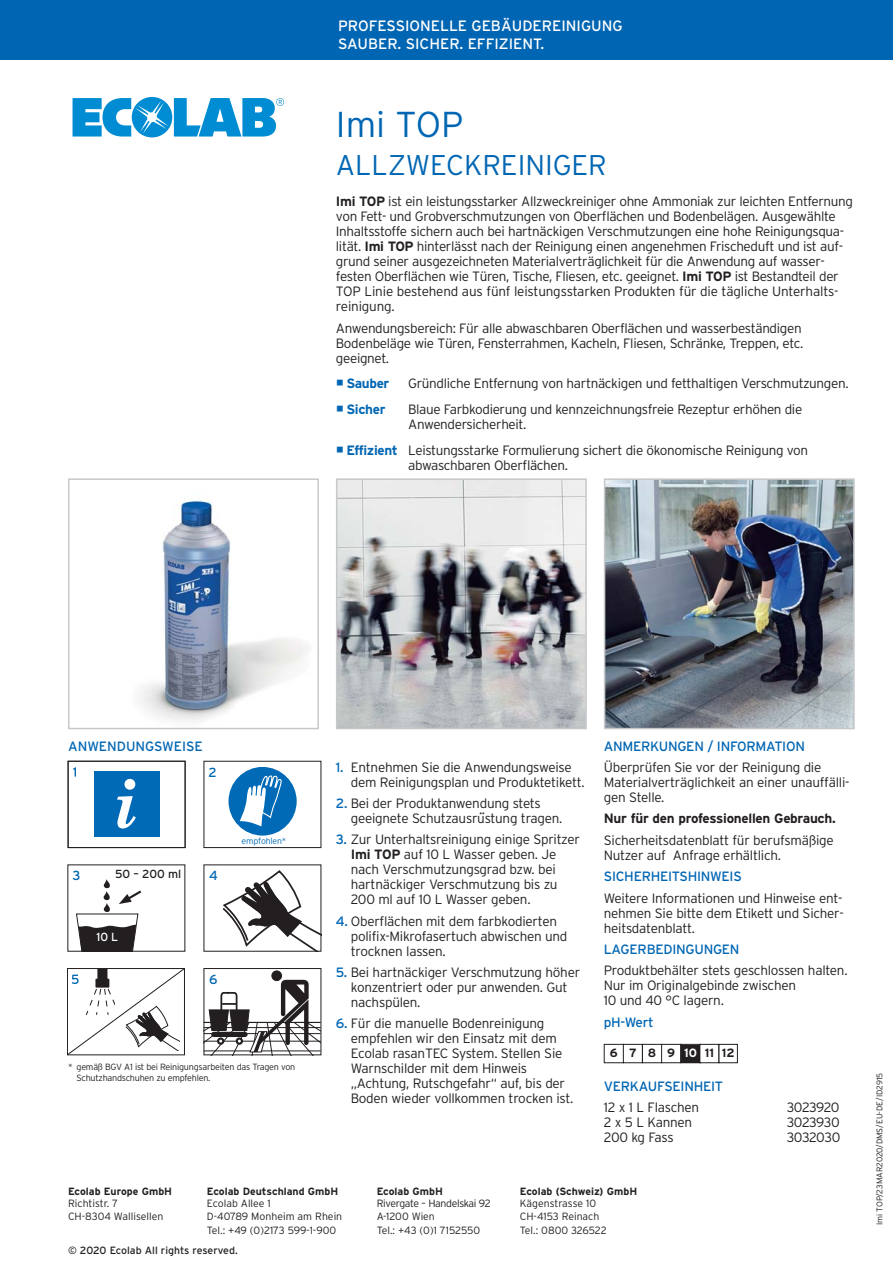
<style>
.page{position:relative;width:893px;height:1263px;background:#fff}
.page>*{position:absolute;margin:0;border:0;box-sizing:border-box;transform-origin:0 0}
.t1{font:300 36px "Interstate";color:#0066b3}
.t2{font:300 28.5px "Interstate";color:#0066b3}
.t3{font:15px/18px "Interstate";color:#fff}
.t4{font:300 13.5px/15px "Interstate";letter-spacing:-.025em;color:#231f20}
.t5{font:13.5px "Interstate";letter-spacing:-.02em;color:#0066b3}
.t6{font:700 13.5px "Interstate";letter-spacing:-.02em;color:#231f20}
.t7{font:13.5px "Interstate";color:#0066b3}
.t8{font:700 13.5px "Interstate";letter-spacing:-.03em;color:#0066b3}
.t9{font:13.2px "Interstate";color:#0067b1}
.t10{font:700 12px "Interstate";letter-spacing:.32em;color:#231f20}
.t11{font:11.7px "Interstate";color:#231f20}
.t12{font:700 11.7px "Helvetica Neue";color:#fff}
.t13{font:300 10.5px/12.6px "Interstate";color:#231f20}
.t14{font:700 10.5px "Interstate";color:#231f20}
.t15{font:300 10.5px/12.6px "Interstate";letter-spacing:-.03em;color:#231f20}
.t16{font:10.5px "Interstate";color:#231f20}
.t17{font:300 9px/10.8px "Interstate";letter-spacing:-.025em;color:#231f20}
.t18{font:300 8.7px "Interstate";letter-spacing:-.025em;color:#006bb6}
.t19{font:300 8.25px "Interstate";color:#231f20}
.s1{font-weight:700}
.s2{font-weight:700;color:#0066b3}
.s3{font-weight:400;color:#0066b3}
.s4{font-family:"Menlo";font-weight:700;font-style:italic}
.s5{color:#fff}
</style>
<div class="page">
<div style="left:0;top:0;width:893px;height:60px;background:#0066b3"></div>
<svg style="left:73px;top:97px;width:211px;height:40px"></svg>
<img style="left:141px;top:499px;width:167px;height:222px">
<div style="left:68px;top:478px;width:251px;height:251px;border:2px solid #c6c8ca"></div>
<img style="left:339px;top:481px;width:245px;height:245px">
<div style="left:336px;top:478px;width:251px;height:251px;border:2px solid #c6c8ca"></div>
<svg style="left:222px;top:870px;width:97px;height:79px"></svg>
<div style="left:272px;top:971px;width:10px;height:9px;background:#231f20;border-radius:50%"></div>
<div style="left:272px;top:971px;width:10px;height:10px;border:1px solid #231f20;border-radius:50%"></div>
<svg style="left:206px;top:980px;width:113px;height:73px"></svg>
<div style="left:204px;top:968px;width:117px;height:87px;border:1px solid #231f20"></div>
<div style="left:94px;top:772px;width:65px;height:65px;background:#006ab6"></div>
<svg style="left:117px;top:779px;width:19px;height:49px"></svg>
<div style="left:68px;top:761px;width:117px;height:87px;border:1px solid #231f20"></div>
<svg style="left:73px;top:767px;width:3px;height:9px"></svg>
<svg style="left:67px;top:968px;width:118px;height:88px"></svg>
<div style="left:228px;top:766px;width:69px;height:70px;background:#006ab6;border-radius:50%"></div>
<div style="left:227px;top:766px;width:71px;height:71px;border:2px solid #fff;border-radius:50%"></div>
<svg style="left:239px;top:775px;width:43px;height:51px"></svg>
<div style="left:204px;top:761px;width:117px;height:87px;border:1px solid #231f20"></div>
<svg style="left:76px;top:879px;width:68px;height:72px"></svg>
<div style="left:604px;top:1044px;width:20px;height:19px;border:1px solid #231f20"></div>
<div style="left:623px;top:1044px;width:20px;height:19px;border:1px solid #231f20"></div>
<div style="left:642px;top:1044px;width:20px;height:19px;border:1px solid #231f20"></div>
<div style="left:661px;top:1044px;width:20px;height:19px;border:1px solid #231f20"></div>
<div style="left:681px;top:1045px;width:19px;height:17px;background:#231f20"></div>
<div style="left:680px;top:1044px;width:21px;height:19px;border:1px solid #231f20"></div>
<div style="left:699px;top:1044px;width:20px;height:19px;border:1px solid #231f20"></div>
<div style="left:719px;top:1044px;width:19px;height:19px;border:1px solid #231f20"></div>
<img style="left:607px;top:481px;width:245px;height:245px">
<div style="left:604px;top:478px;width:251px;height:251px;border:2px solid #c6c8ca"></div>
<p class="t3" style="left:338px;top:18px;width:286px">PROFESSIONELLE GEBÄUDEREINIGUNG<br>SAUBER. SICHER. EFFIZIENT.</p>
<h1 class="t1" style="left:336px;top:110px;width:129px">Imi TOP</h1>
<h2 class="t2" style="left:336px;top:154px;width:272px">ALLZWECKREINIGER</h2>
<p class="t4" style="left:336px;top:195px;width:519px"><span class="s1">Imi TOP</span> ist ein leistungsstarker Allzweckreiniger ohne Ammoniak zur leichten Entfernung von Fett- und Grobverschmutzungen von Oberflächen und Bodenbelägen. Ausgewählte Inhaltsstoffe sichern auch bei hartnäckigen Verschmutzungen eine hohe Reinigungsqua&shy;lität. <span class="s1">Imi TOP</span> hinterlässt nach der Reinigung einen angenehmen Frischeduft und ist auf&shy;grund seiner ausgezeichneten Materialverträglichkeit für die Anwendung auf wasser&shy;festen Oberflächen wie Türen, Tische, Fliesen, etc. geeignet. <span class="s1">Imi TOP</span> ist Bestandteil der TOP Linie bestehend aus fünf leistungsstarken Produkten für die tägliche Unterhalts&shy;reinigung.</p>
<p class="t4" style="left:336px;top:322px;width:469px">Anwendungsbereich: Für alle abwaschbaren Oberflächen und wasserbeständigen<br>Bodenbeläge wie Türen, Fensterrahmen, Kacheln, Fliesen, Schränke, Treppen, etc. geeignet.</p>
<p class="t8" style="left:346px;top:379px;width:44px">Sauber</p>
<p class="t4" style="left:408px;top:377px;width:442px">Gründliche Entfernung von hartnäckigen und fetthaltigen Verschmutzungen.</p>
<p class="t8" style="left:346px;top:404px;width:41px">Sicher</p>
<p class="t4" style="left:408px;top:403px;width:396px">Blaue Farbkodierung und kennzeichnungsfreie Rezeptur erhöhen die<br>Anwendersicherheit.</p>
<p class="t4" style="left:408px;top:444px;width:401px;text-indent:-62px"><span class="s2">Effizient</span> Leistungsstarke Formulierung sichert die ökonomische Reinigung von abwaschbaren Oberflächen.</p>
<p class="t7" style="left:68px;top:741px;width:136px">ANWENDUNGSWEISE</p>
<p class="t9" style="left:72px;top:868px;width:10px">3</p>
<p class="t11" style="left:115px;top:867px;width:68px">50 – 200 ml</p>
<p class="t12" style="left:96px;top:932px;width:25px">10 L</p>
<p class="t9" style="left:209px;top:764px;width:10px">2</p>
<p class="t9" style="left:209px;top:868px;width:10px">4</p>
<p class="t18" style="left:242px;top:836px;width:46px">empfohlen*</p>
<p class="t9" style="left:209px;top:972px;width:10px">6</p>
<p class="t17" style="left:77px;top:1062px;width:220px;text-indent:-9px">* gemäß BGV A1 ist bei Reinigungsarbeiten das Tragen von<br>Schutzhandschuhen zu empfehlen.</p>
<p class="t4" style="left:351px;top:760px;width:235px;text-indent:-15px"><span class="s3">1.</span> Entnehmen Sie die Anwendungsweise dem Reinigungsplan und Produktetikett.</p>
<p class="t4" style="left:351px;top:797px;width:213px;text-indent:-15px"><span class="s3">2.</span> Bei der Produktanwendung stets geeignete Schutzausru<span class="s4">̈</span>stung tragen.</p>
<p class="t4" style="left:351px;top:833px;width:231px;text-indent:-15px"><span class="s3">3.</span> Zur Unterhaltsreinigung einige Spritzer <span class="s1">Imi TOP</span> auf 10 L Wasser geben. Je nach Verschmutzungsgrad bzw. bei hartnäckiger Verschmutzung bis zu 200 ml auf 10 L Wasser geben.</p>
<p class="t4" style="left:351px;top:914px;width:218px;text-indent:-15px"><span class="s3">4.</span> Oberflächen mit dem farbkodierten polifix-Mikrofasertuch abwischen und trocknen lassen.</p>
<p class="t4" style="left:351px;top:966px;width:231px;text-indent:-15px"><span class="s3">5.</span> Bei hartnäckiger Verschmutzung höher konzentriert oder pur anwenden. Gut nachspülen.</p>
<p class="t4" style="left:351px;top:1017px;width:224px;text-indent:-15px"><span class="s3">6.</span> Für die manuelle Bodenreinigung empfehlen wir den Einsatz mit dem Ecolab rasanTEC System. Stellen Sie Warnschilder mit dem Hinweis „Achtung, Rutschgefahr“ auf, bis der Boden wieder vollkommen trocken ist.</p>
<p class="t5" style="left:604px;top:741px;width:203px">ANMERKUNGEN / INFORMATION</p>
<p class="t4" style="left:604px;top:761px;width:247px">Überprüfen Sie vor der Reinigung die<br>Materialverträglichkeit an einer unauffälli&shy;gen Stelle.</p>
<p class="t6" style="left:604px;top:814px;width:234px">Nur für den professionellen Gebrauch.</p>
<p class="t4" style="left:604px;top:834px;width:232px">Sicherheitsdatenblatt für berufsmäßige<br>Nutzer auf Anfrage erhältlich.</p>
<p class="t5" style="left:604px;top:871px;width:139px">SICHERHEITSHINWEIS</p>
<p class="t4" style="left:604px;top:891px;width:242px;text-align:justify">Weitere Informationen und Hinweise ent&shy;nehmen Sie bitte dem Etikett und Sicher&shy;heitsdatenblatt.</p>
<p class="t5" style="left:604px;top:944px;width:137px">LAGERBEDINGUNGEN</p>
<p class="t4" style="left:604px;top:964px;width:245px">Produktbehälter stets geschlossen halten.<br>Nur im Originalgebinde zwischen<br>10 und 40 °C lagern.</p>
<p class="t5" style="left:604px;top:1017px;width:51px">pH-Wert</p>
<p class="t10" style="left:610px;top:1048px;width:126px">6 7 8 9<span class="s5">10</span>1112</p>
<p class="t5" style="left:604px;top:1081px;width:121px">VERKAUFSEINHEIT</p>
<p class="t4" style="left:604px;top:1101px;width:97px">12 x 1 L Flaschen</p>
<p class="t4" style="left:787px;top:1101px;width:54px">3023920</p>
<p class="t4" style="left:604px;top:1116px;width:90px">2 x 5 L Kannen</p>
<p class="t4" style="left:787px;top:1116px;width:55px">3023930</p>
<p class="t4" style="left:604px;top:1131px;width:71px">200 kg Fass</p>
<p class="t4" style="left:787px;top:1131px;width:55px">3032030</p>
<p class="t14" style="left:68px;top:1187px;width:106px">Ecolab Europe GmbH</p>
<p class="t13" style="left:68px;top:1198px;width:97px">Richtistr. 7<br>CH-8304 Wallisellen</p>
<p class="t14" style="left:207px;top:1187px;width:133px">Ecolab Deutschland GmbH</p>
<p class="t13" style="left:207px;top:1198px;width:137px">Ecolab Allee 1<br>D-40789 Monheim am Rhein</p>
<p class="t13" style="left:207px;top:1225px;width:131px">Tel.: +49 (0)2173 599-1-900</p>
<p class="t16" style="left:68px;top:1247px;width:171px">© 2020 Ecolab All rights reserved.</p>
<p class="t14" style="left:377px;top:1187px;width:68px">Ecolab GmbH</p>
<p class="t15" style="left:377px;top:1198px;width:115px">Rivergate – Handelskai 92<br>A-1200 Wien</p>
<p class="t13" style="left:377px;top:1225px;width:105px">Tel.: +43 (0)1 7152550</p>
<p class="t14" style="left:520px;top:1187px;width:119px">Ecolab (Schweiz) GmbH</p>
<p class="t13" style="left:520px;top:1198px;width:81px">Kägenstrasse 10<br>CH-4153 Reinach</p>
<p class="t13" style="left:520px;top:1225px;width:88px">Tel.: 0800 326522</p>
<p class="t19" style="left:876px;top:1225px;width:154px;rotate:-90deg">Imi TOP/23MAR2020/DMS/EU-DE/ID2915</p>
</div>
